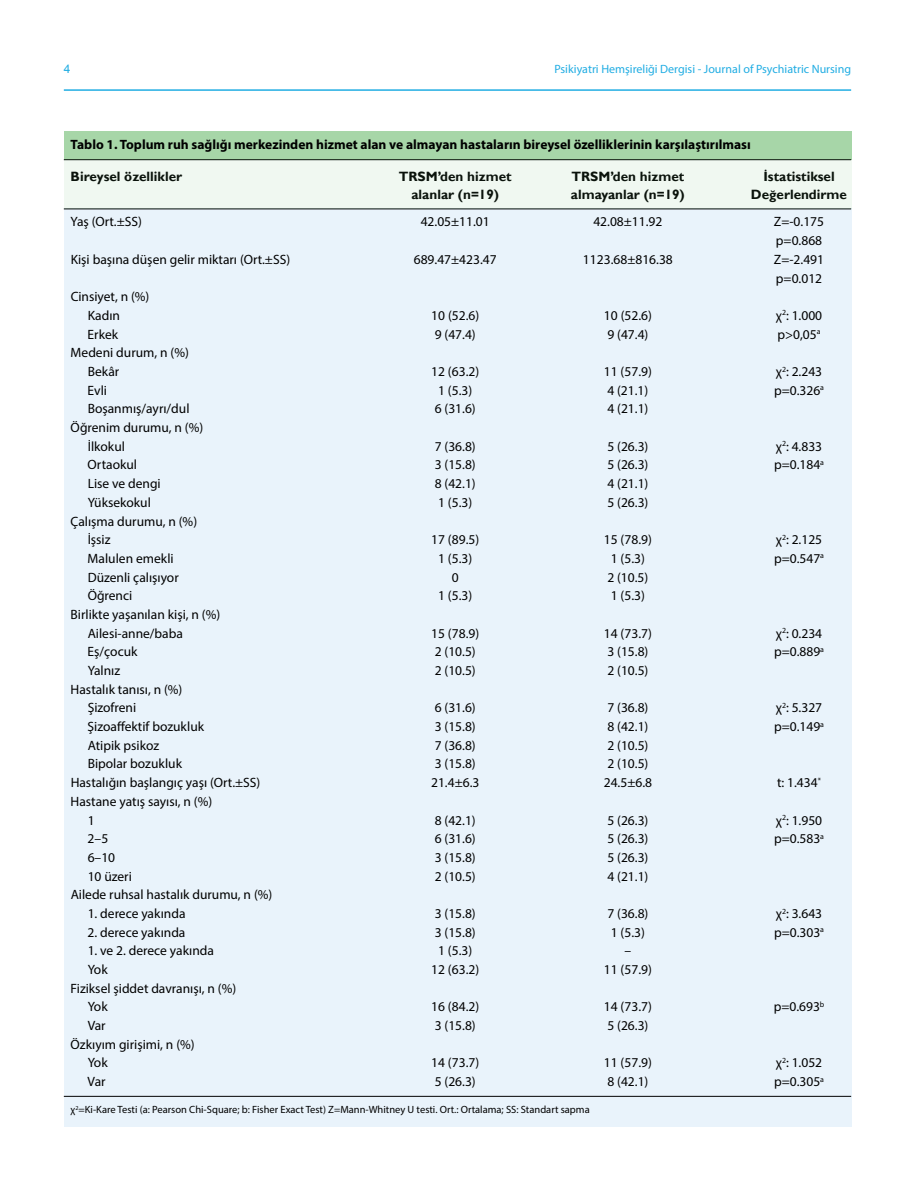
<style>
.page{position:relative;width:915px;height:1191px;background:#fff}
.page>*{position:absolute;margin:0;border:0;box-sizing:border-box;transform-origin:0 0}
.t1{font:13.5px/18.8px "Myriad Pro";color:#000}
.t2{font:700 13.5px "Myriad Pro";color:#000}
.t3{font:700 13.5px "Gill Sans";color:#000}
.t4{font:12px "Myriad Pro";color:#21ade3}
.t5{font:12px "Arial";color:#21ade3}
.t6{font:10.5px "Myriad Pro";color:#000}
.s1{font-family:"Gill Sans Bold Tr";font-weight:400}
</style>
<div class="page">
<hr style="left:64px;top:89px;width:786px;height:2px;background:#21ade3">
<div style="left:64px;top:131px;width:786px;height:28px;background:#a7d6a8"></div>
<div style="left:64px;top:209px;width:786px;height:918px;background:#e9f3fb"></div>
<hr style="left:64px;top:209px;width:786px;height:1px;background:#000">
<hr style="left:64px;top:1096px;width:786px;height:1px;background:#000">
<div style="left:64px;top:159px;width:786px;height:50px;background:#f0f8f1"></div>
<p class="t5" style="left:64px;top:60px;width:8px">4</p>
<p class="t4" style="left:554px;top:61px;width:298px">Psikiyatri Hemşireliği Dergisi - Journal of Psychiatric Nursing</p>
<p class="t2" style="left:71px;top:136px;width:681px">Tablo 1. Toplum ruh sağlığı merkezinden hizmet alan ve almayan hastaların bireysel özelliklerinin karşılaştırılması</p>
<p class="t3" style="left:71px;top:169px;width:113px">Bireysel özellikler</p>
<p class="t3" style="left:398px;top:169px;width:114px">TRSM’den hizmet</p>
<p class="t3" style="left:571px;top:169px;width:114px">TRSM’den hizmet</p>
<p class="t3" style="left:763px;top:169px;width:73px"><span class="s1">İ</span>statistiksel</p>
<p class="t3" style="left:411px;top:187px;width:89px">alanlar (n=19)</p>
<p class="t3" style="left:570px;top:187px;width:115px">almayanlar (n=19)</p>
<p class="t3" style="left:750px;top:187px;width:97px">De<span class="s1">ğ</span>erlendirme</p>
<p class="t1" style="left:71px;top:212px;width:73px">Yaş (Ort.±SS)</p>
<p class="t1" style="left:420px;top:212px;width:71px">42.05±11.01</p>
<p class="t1" style="left:593px;top:212px;width:71px">42.08±11.92</p>
<p class="t1" style="left:773px;top:212px;width:52px">Z=-0.175 p=0.868</p>
<p class="t1" style="left:71px;top:250px;width:221px">Kişi başına düşen gelir miktarı (Ort.±SS)</p>
<p class="t1" style="left:413px;top:250px;width:84px">689.47±423.47</p>
<p class="t1" style="left:582px;top:250px;width:91px">1123.68±816.38</p>
<p class="t1" style="left:773px;top:250px;width:52px">Z=-2.491 p=0.012</p>
<p class="t1" style="left:88px;top:287px;width:63px;text-indent:-17px">Cinsiyet, n (%)<br>Kadın</p>
<p class="t1" style="left:431px;top:306px;width:49px">10 (52.6)</p>
<p class="t1" style="left:603px;top:306px;width:49px">10 (52.6)</p>
<p class="t1" style="left:775px;top:306px;width:48px">χ<sup>2</sup>: 1.000</p>
<p class="t1" style="left:88px;top:324px;width:32px">Erkek</p>
<p class="t1" style="left:434px;top:324px;width:43px">9 (47.4)</p>
<p class="t1" style="left:607px;top:324px;width:43px">9 (47.4)</p>
<p class="t1" style="left:777px;top:324px;width:45px">p&gt;0,05<sup>a</sup></p>
<p class="t1" style="left:88px;top:343px;width:103px;text-indent:-17px">Medeni durum, n (%)<br>Bekâr</p>
<p class="t1" style="left:431px;top:362px;width:49px">12 (63.2)</p>
<p class="t1" style="left:603px;top:362px;width:49px">11 (57.9)</p>
<p class="t1" style="left:775px;top:362px;width:48px">χ<sup>2</sup>: 2.243</p>
<p class="t1" style="left:88px;top:380px;width:21px">Evli</p>
<p class="t1" style="left:438px;top:380px;width:36px">1 (5.3)</p>
<p class="t1" style="left:607px;top:380px;width:43px">4 (21.1)</p>
<p class="t1" style="left:773px;top:380px;width:52px">p=0.326<sup>a</sup></p>
<p class="t1" style="left:88px;top:399px;width:103px">Boşanmış/ayrı/dul</p>
<p class="t1" style="left:434px;top:399px;width:43px">6 (31.6)</p>
<p class="t1" style="left:607px;top:399px;width:43px">4 (21.1)</p>
<p class="t1" style="left:88px;top:418px;width:117px;text-indent:-17px">Öğrenim durumu, n (%)<br>İlkokul</p>
<p class="t1" style="left:434px;top:436px;width:43px">7 (36.8)</p>
<p class="t1" style="left:607px;top:436px;width:43px">5 (26.3)</p>
<p class="t1" style="left:775px;top:436px;width:48px">χ<sup>2</sup>: 4.833</p>
<p class="t1" style="left:88px;top:455px;width:51px">Ortaokul</p>
<p class="t1" style="left:434px;top:455px;width:43px">3 (15.8)</p>
<p class="t1" style="left:607px;top:455px;width:43px">5 (26.3)</p>
<p class="t1" style="left:773px;top:455px;width:51px">p=0.184<sup>a</sup></p>
<p class="t1" style="left:88px;top:474px;width:74px">Lise ve dengi</p>
<p class="t1" style="left:434px;top:474px;width:43px">8 (42.1)</p>
<p class="t1" style="left:607px;top:474px;width:43px">4 (21.1)</p>
<p class="t1" style="left:88px;top:493px;width:65px">Yüksekokul</p>
<p class="t1" style="left:438px;top:493px;width:36px">1 (5.3)</p>
<p class="t1" style="left:607px;top:493px;width:43px">5 (26.3)</p>
<p class="t1" style="left:88px;top:511px;width:111px;text-indent:-17px">Çalışma durumu, n (%)<br>İşsiz</p>
<p class="t1" style="left:431px;top:530px;width:49px">17 (89.5)</p>
<p class="t1" style="left:603px;top:530px;width:49px">15 (78.9)</p>
<p class="t1" style="left:775px;top:530px;width:48px">χ<sup>2</sup>: 2.125</p>
<p class="t1" style="left:88px;top:549px;width:88px">Malulen emekli</p>
<p class="t1" style="left:438px;top:549px;width:36px">1 (5.3)</p>
<p class="t1" style="left:610px;top:549px;width:36px">1 (5.3)</p>
<p class="t1" style="left:773px;top:549px;width:51px">p=0.547<sup>a</sup></p>
<p class="t1" style="left:88px;top:567px;width:93px">Düzenli çalışıyor</p>
<p class="t1" style="left:451px;top:567px;width:8px">0</p>
<p class="t1" style="left:607px;top:567px;width:43px">2 (10.5)</p>
<p class="t1" style="left:88px;top:586px;width:46px">Öğrenci</p>
<p class="t1" style="left:438px;top:586px;width:36px">1 (5.3)</p>
<p class="t1" style="left:610px;top:586px;width:36px">1 (5.3)</p>
<p class="t1" style="left:88px;top:605px;width:134px;text-indent:-17px">Birlikte yaşanılan kişi, n (%)<br>Ailesi-anne/baba</p>
<p class="t1" style="left:431px;top:623px;width:49px">15 (78.9)</p>
<p class="t1" style="left:603px;top:623px;width:49px">14 (73.7)</p>
<p class="t1" style="left:775px;top:623px;width:48px">χ<sup>2</sup>: 0.234</p>
<p class="t1" style="left:88px;top:642px;width:51px">Eş/çocuk</p>
<p class="t1" style="left:434px;top:642px;width:43px">2 (10.5)</p>
<p class="t1" style="left:607px;top:642px;width:43px">3 (15.8)</p>
<p class="t1" style="left:773px;top:642px;width:51px">p=0.889<sup>a</sup></p>
<p class="t1" style="left:88px;top:661px;width:34px">Yalnız</p>
<p class="t1" style="left:434px;top:661px;width:43px">2 (10.5)</p>
<p class="t1" style="left:607px;top:661px;width:43px">2 (10.5)</p>
<p class="t1" style="left:88px;top:679px;width:96px;text-indent:-17px">Hastalık tanısı, n (%)<br>Şizofreni</p>
<p class="t1" style="left:434px;top:698px;width:43px">6 (31.6)</p>
<p class="t1" style="left:607px;top:698px;width:43px">7 (36.8)</p>
<p class="t1" style="left:775px;top:698px;width:48px">χ<sup>2</sup>: 5.327</p>
<p class="t1" style="left:88px;top:717px;width:118px">Şizoaffektif bozukluk</p>
<p class="t1" style="left:434px;top:717px;width:43px">3 (15.8)</p>
<p class="t1" style="left:607px;top:717px;width:43px">8 (42.1)</p>
<p class="t1" style="left:773px;top:717px;width:51px">p=0.149<sup>a</sup></p>
<p class="t1" style="left:88px;top:735px;width:73px">Atipik psikoz</p>
<p class="t1" style="left:434px;top:735px;width:43px">7 (36.8)</p>
<p class="t1" style="left:607px;top:735px;width:43px">2 (10.5)</p>
<p class="t1" style="left:88px;top:754px;width:96px">Bipolar bozukluk</p>
<p class="t1" style="left:434px;top:754px;width:43px">3 (15.8)</p>
<p class="t1" style="left:607px;top:754px;width:43px">2 (10.5)</p>
<p class="t1" style="left:71px;top:773px;width:191px">Hastalığın başlangıç yaşı (Ort.±SS)</p>
<p class="t1" style="left:431px;top:773px;width:50px">21.4±6.3</p>
<p class="t1" style="left:603px;top:773px;width:50px">24.5±6.8</p>
<p class="t1" style="left:776px;top:773px;width:45px">t: 1.434<sup>*</sup></p>
<p class="t1" style="left:88px;top:791px;width:126px;text-indent:-17px">Hastane yatış sayısı, n (%)<br>1</p>
<p class="t1" style="left:434px;top:810px;width:43px">8 (42.1)</p>
<p class="t1" style="left:607px;top:810px;width:43px">5 (26.3)</p>
<p class="t1" style="left:775px;top:810px;width:48px">χ<sup>2</sup>: 1.950</p>
<p class="t1" style="left:88px;top:829px;width:22px">2–5</p>
<p class="t1" style="left:434px;top:829px;width:43px">6 (31.6)</p>
<p class="t1" style="left:607px;top:829px;width:43px">5 (26.3)</p>
<p class="t1" style="left:773px;top:829px;width:51px">p=0.583<sup>a</sup></p>
<p class="t1" style="left:88px;top:847px;width:29px">6–10</p>
<p class="t1" style="left:434px;top:847px;width:43px">3 (15.8)</p>
<p class="t1" style="left:607px;top:847px;width:43px">5 (26.3)</p>
<p class="t1" style="left:88px;top:866px;width:46px">10 üzeri</p>
<p class="t1" style="left:434px;top:866px;width:43px">2 (10.5)</p>
<p class="t1" style="left:607px;top:866px;width:43px">4 (21.1)</p>
<p class="t1" style="left:71px;top:885px;width:203px">Ailede ruhsal hastalık durumu, n (%)</p>
<p class="t1" style="left:88px;top:904px;width:99px">1. derece yakında</p>
<p class="t1" style="left:434px;top:904px;width:43px">3 (15.8)</p>
<p class="t1" style="left:607px;top:904px;width:43px">7 (36.8)</p>
<p class="t1" style="left:775px;top:904px;width:48px">χ<sup>2</sup>: 3.643</p>
<p class="t1" style="left:88px;top:922px;width:99px">2. derece yakında</p>
<p class="t1" style="left:434px;top:922px;width:43px">3 (15.8)</p>
<p class="t1" style="left:610px;top:922px;width:36px">1 (5.3)</p>
<p class="t1" style="left:773px;top:922px;width:51px">p=0.303<sup>a</sup></p>
<p class="t1" style="left:88px;top:941px;width:128px">1. ve 2. derece yakında</p>
<p class="t1" style="left:438px;top:941px;width:36px">1 (5.3)</p>
<p class="t1" style="left:624px;top:941px;width:8px">–</p>
<p class="t1" style="left:88px;top:960px;width:22px">Yok</p>
<p class="t1" style="left:431px;top:960px;width:49px">12 (63.2)</p>
<p class="t1" style="left:603px;top:960px;width:49px">11 (57.9)</p>
<p class="t1" style="left:88px;top:978px;width:150px;text-indent:-17px">Fiziksel şiddet davranışı, n (%)<br>Yok</p>
<p class="t1" style="left:431px;top:997px;width:49px">16 (84.2)</p>
<p class="t1" style="left:603px;top:997px;width:49px">14 (73.7)</p>
<p class="t1" style="left:773px;top:997px;width:52px">p=0.693<sup>b</sup></p>
<p class="t1" style="left:88px;top:1016px;width:20px">Var</p>
<p class="t1" style="left:434px;top:1016px;width:43px">3 (15.8)</p>
<p class="t1" style="left:607px;top:1016px;width:43px">5 (26.3)</p>
<p class="t1" style="left:88px;top:1034px;width:108px;text-indent:-17px">Özkıyım girişimi, n (%)<br>Yok</p>
<p class="t1" style="left:431px;top:1053px;width:49px">14 (73.7)</p>
<p class="t1" style="left:603px;top:1053px;width:49px">11 (57.9)</p>
<p class="t1" style="left:775px;top:1053px;width:48px">χ<sup>2</sup>: 1.052</p>
<p class="t1" style="left:88px;top:1072px;width:20px">Var</p>
<p class="t1" style="left:434px;top:1072px;width:43px">5 (26.3)</p>
<p class="t1" style="left:607px;top:1072px;width:43px">8 (42.1)</p>
<p class="t1" style="left:773px;top:1072px;width:51px">p=0.305<sup>a</sup></p>
<p class="t6" style="left:71px;top:1103px;width:520px">χ<sup>2</sup>=Ki-Kare Testi (a: Pearson Chi-Square; b: Fisher Exact Test) Z=Mann-Whitney U testi. Ort.: Ortalama; SS: Standart sapma</p>
</div>
